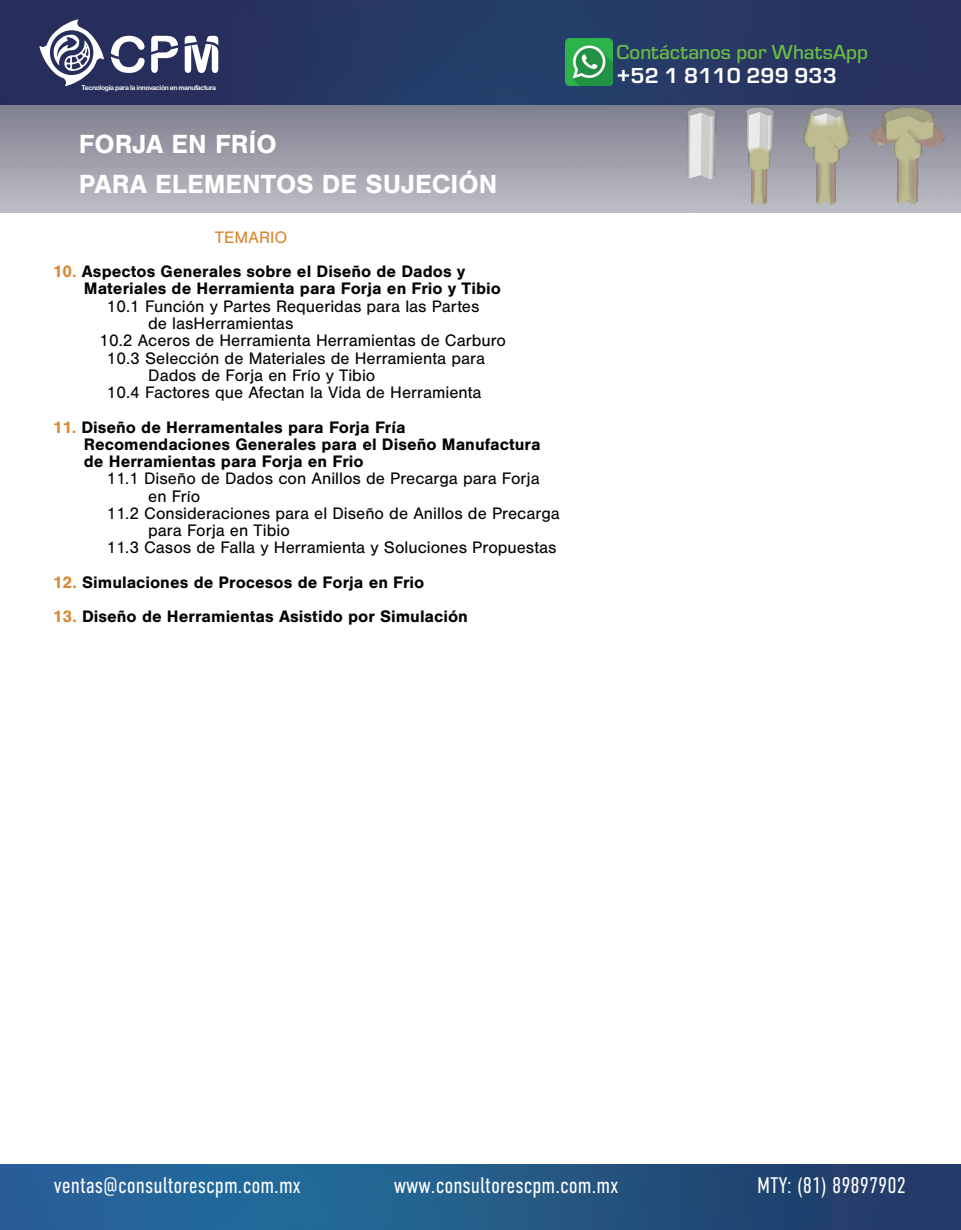
<style>
.page{position:relative;width:961px;height:1230px;background:#fff}
.page>*{position:absolute;margin:0;border:0;box-sizing:border-box;transform-origin:0 0}
.t1{font:700 27.15px/40.3px "Nimbus San";color:#fff}
.t2{font:300 22.5px "DIN Condensed";color:#fff}
.t3{font:700 22.5px "Eurostile";color:#fff}
.t4{font:500 21px "Eurostile";color:#6abd45}
.t5{font:17.25px "Nimbus San";color:#040503}
.t6{font:700 17.25px/17.2px "Nimbus San";color:#040503}
.t7{font:17.25px "Nimbus San";letter-spacing:.005em;color:#d78832}
.t8{font:6.75px "Arial Rounded MT Bold";letter-spacing:-.05em;color:#fff}
.s1{color:#d78832}
</style>
<div class="page">
<svg style="left:0;top:0;width:961px;height:105px;background:#263662"></svg>
<svg style="left:39px;top:19px;width:65px;height:67px"></svg>
<svg style="left:111px;top:36px;width:34px;height:37px"></svg>
<svg style="left:151px;top:36px;width:27px;height:37px"></svg>
<svg style="left:185px;top:36px;width:33px;height:37px"></svg>
<img style="left:0;top:105px;width:961px;height:107px">
<svg style="left:0;top:1164px;width:960px;height:66px;background:#235686"></svg>
<img style="left:566px;top:39px;width:46px;height:46px">
<p class="t8" style="left:81px;top:83px;width:136px">Tecnología para la innovación en manufactura</p>
<h1 class="t1" style="left:79px;top:124px;width:420px">FORJA EN FRÍO<br>PARA ELEMENTOS DE SUJECIÓN</h1>
<p class="t7" style="left:215px;top:227px;width:74px">TEMARIO</p>
<p class="t6" style="left:84px;top:263px;width:418px;text-indent:-31px"><span class="s1">10.</span> Aspectos Generales sobre el Diseño de Dados y<br>Materiales de Herramienta para Forja en Frio y Tibio</p>
<p class="t5" style="left:107px;top:296px;width:374px">10.1 Función y Partes Requeridas para las Partes</p>
<p class="t5" style="left:148px;top:314px;width:147px">de lasHerramientas</p>
<p class="t5" style="left:99px;top:331px;width:408px">10.2 Aceros de Herramienta Herramientas de Carburo</p>
<p class="t5" style="left:107px;top:348px;width:379px">10.3 Selección de Materiales de Herramienta para</p>
<p class="t5" style="left:148px;top:365px;width:229px">Dados de Forja en Frío y Tibio</p>
<p class="t5" style="left:107px;top:383px;width:376px">10.4 Factores que Afectan la Vida de Herramienta</p>
<p class="t6" style="left:84px;top:418px;width:458px;text-indent:-31px"><span class="s1">11.</span> Diseño de Herramentales para Forja Fría<br>Recomendaciones Generales para el Diseño Manufactura de Herramientas para Forja en Frio</p>
<p class="t5" style="left:107px;top:469px;width:434px">11.1 Diseño de Dados con Anillos de Precarga para Forja</p>
<p class="t5" style="left:148px;top:486px;width:54px">en Frío</p>
<p class="t5" style="left:107px;top:503px;width:454px">11.2 Consideraciones para el Diseño de Anillos de Precarga</p>
<p class="t5" style="left:148px;top:521px;width:143px">para Forja en Tibio</p>
<p class="t5" style="left:107px;top:538px;width:451px">11.3 Casos de Falla y Herramienta y Soluciones Propuestas</p>
<p class="t6" style="left:53px;top:573px;width:373px"><span class="s1">12.</span> Simulaciones de Procesos de Forja en Frio</p>
<p class="t6" style="left:53px;top:608px;width:416px"><span class="s1">13.</span> Diseño de Herramientas Asistido por Simulación</p>
<p class="t4" style="left:616px;top:37px;width:253px">Contáctanos por WhatsApp</p>
<h2 class="t3" style="left:616px;top:59px;width:222px">+52 1 8110 299 933</h2>
<h2 class="t2" style="left:54px;top:1172px;width:248px">ventas@consultorescpm.com.mx</h2>
<h2 class="t2" style="left:394px;top:1172px;width:226px">www.consultorescpm.com.mx</h2>
<h2 class="t2" style="left:757px;top:1172px;width:150px">MTY: (81) 89897902</h2>
</div>
